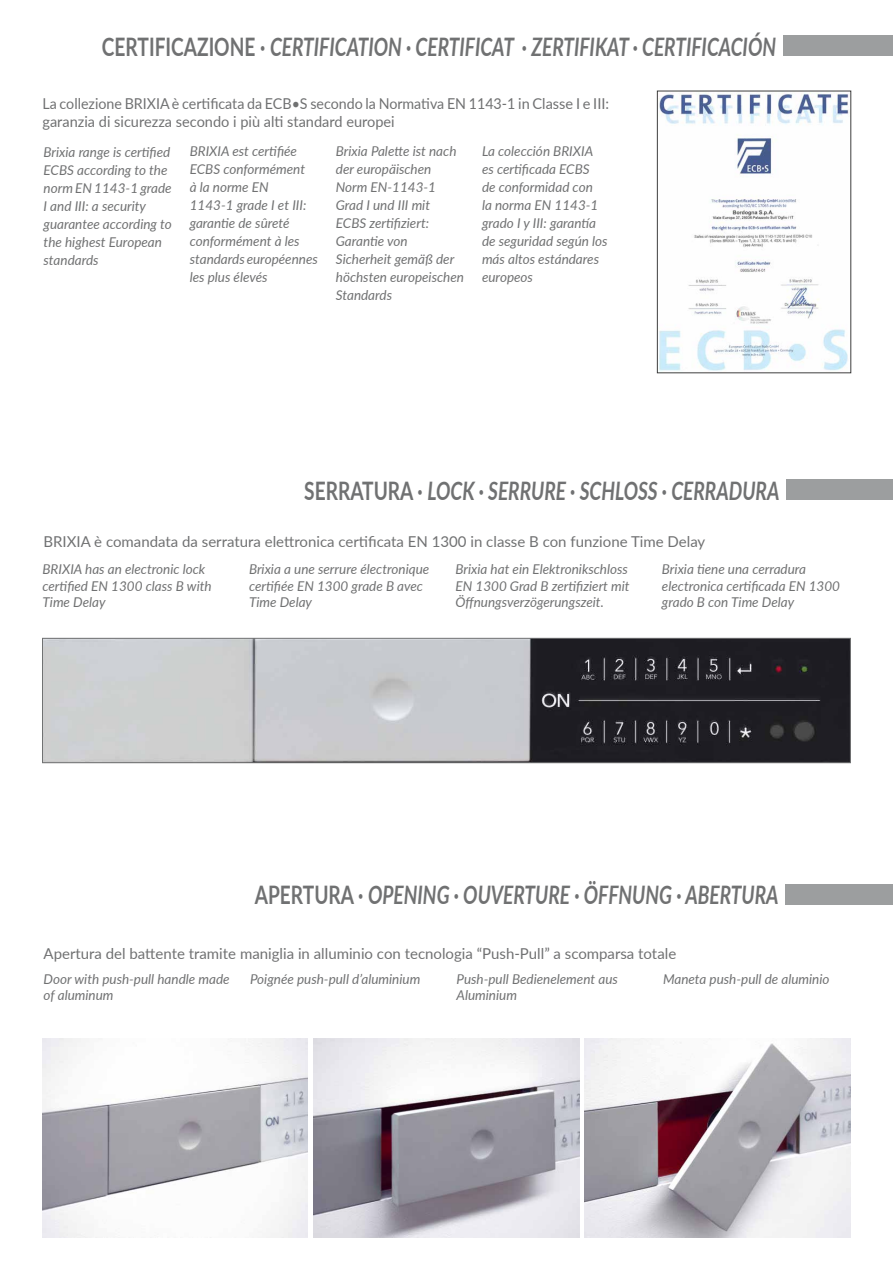
<style>
.page{position:relative;width:893px;height:1263px;background:#fff}
.page>*{position:absolute;margin:0;border:0;box-sizing:border-box;transform-origin:0 0}
.t1{font:italic 700 25.5px "Lato";color:#707172;scale:.75 1}
.t2{font:15px "Lato";color:#707172}
.t3{font:15px/18px "Lato";color:#707172;scale:.95 1}
.t4{font:italic 13.5px/18px "Lato";color:#707172}
.s1{font-style:normal}
</style>
<div class="page">
<div style="left:783px;top:35px;width:110px;height:21px;background:#9c9e9f"></div>
<div style="left:786px;top:479px;width:107px;height:21px;background:#9c9e9f"></div>
<img style="left:659px;top:93px;width:190px;height:278px">
<img style="left:44px;top:640px;width:805px;height:121px">
<div style="left:42px;top:638px;width:809px;height:125px;border:1px solid #707172"></div>
<div style="left:785px;top:884px;width:108px;height:20px;background:#9c9e9f"></div>
<img style="left:42px;top:1038px;width:266px;height:200px">
<img style="left:313px;top:1038px;width:266px;height:200px">
<img style="left:584px;top:1038px;width:266px;height:200px">
<h1 class="t1" style="left:102px;top:28px;width:734px"><span class="s1">CERTIFICAZIONE ·</span> CERTIFICATION · CERTIFICAT · ZERTIFIKAT · CERTIFICACI</h1>
<h1 class="t1" style="left:748px;top:28px;width:37px">ÓN</h1>
<p class="t3" style="left:43px;top:94px;width:598px">La collezione BRIXIA è certificata da ECB•S secondo la Normativa EN 1143-1 in Classe I e III: garanzia di sicurezza secondo i più alti standard europei</p>
<p class="t4" style="left:44px;top:142px;width:130px">Brixia range is certified<br>ECBS according to the norm EN 1143-1 grade<br>I and III: a security guarantee according to the highest European standards</p>
<p class="t4" style="left:190px;top:142px;width:130px">BRIXIA est certifiée<br>ECBS conformément<br>à la norme EN<br>1143-1 grade I et III: garantie de sûreté conformément à les standards européennes les plus élevés</p>
<p class="t4" style="left:336px;top:142px;width:130px">Brixia Palette ist nach der europäischen<br>Norm EN-1143-1<br>Grad I und III mit<br>ECBS zertifiziert:<br>Garantie von<br>Sicherheit gemäß der höchsten europeischen<br>Standards</p>
<p class="t4" style="left:482px;top:142px;width:127px">La colección BRIXIA es certificada ECBS<br>de conformidad con<br>la norma EN 1143-1 grado I y III: garantía de seguridad según los más altos estándares europeos</p>
<h1 class="t1" style="left:304px;top:472px;width:635px"><span class="s1">SERRATURA ·</span> LOCK · SERRURE · SCHLOSS · CERRADURA</h1>
<p class="t2" style="left:44px;top:530px;width:663px">BRIXIA è comandata da serratura elettronica certificata EN 1300 in classe B con funzione Time Delay</p>
<p class="t4" style="left:43px;top:560px;width:171px;line-height:16.5px">BRIXIA has an electronic lock certified EN 1300 class B with<br>Time Delay</p>
<p class="t4" style="left:249px;top:560px;width:182px;line-height:16.5px">Brixia a une serrure électronique certifiée EN 1300 grade B avec<br>Time Delay</p>
<p class="t4" style="left:455px;top:560px;width:176px;line-height:16.5px">Brixia hat ein Elektronikschloss<br>EN 1300 Grad B zertifiziert mit<br>Öffnungsverzögerungszeit.</p>
<p class="t4" style="left:662px;top:560px;width:180px;line-height:16.5px">Brixia tiene una cerradura electronica certificada EN 1300 grado B con Time Delay</p>
<h1 class="t1" style="left:255px;top:876px;width:476px"><span class="s1">APERTURA ·</span> OPENING · OUVERTURE · ÖFFNUNG</h1>
<h1 class="t1" style="left:676px;top:876px;width:61px">· ABERTURA</h1>
<p class="t2" style="left:44px;top:943px;width:634px">Apertura del battente tramite maniglia in alluminio con tecnologia “Push-Pull” a scomparsa totale</p>
<p class="t4" style="left:44px;top:970px;width:188px;line-height:16.5px">Door with push-pull handle made of aluminum</p>
<p class="t4" style="left:250px;top:969px;width:172px">Poignée push-pull d’aluminium</p>
<p class="t4" style="left:457px;top:970px;width:163px;line-height:16.5px">Push-pull Bedienelement aus<br>Aluminium</p>
<p class="t4" style="left:663px;top:969px;width:168px">Maneta push-pull de aluminio</p>
</div>
